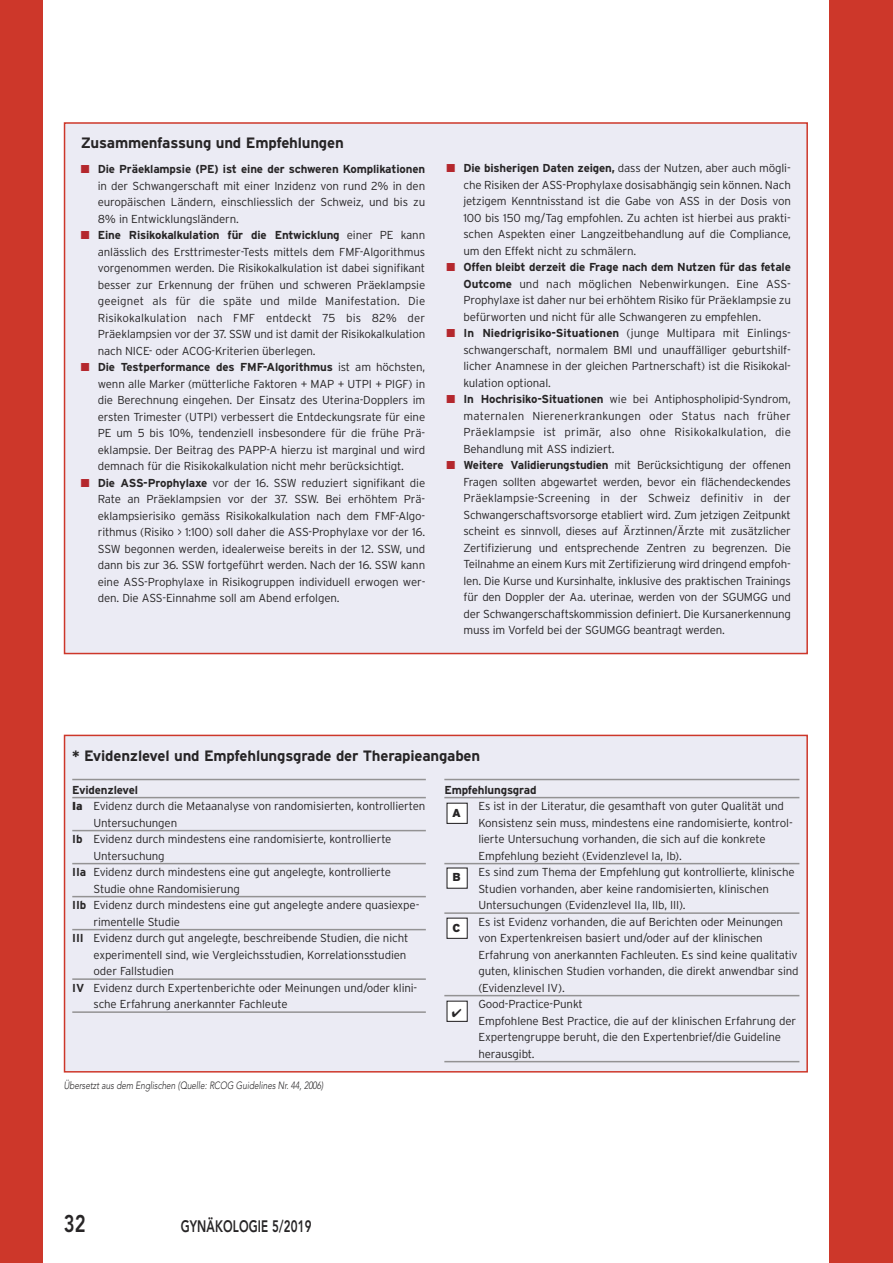
<style>
.page{position:relative;width:893px;height:1263px;background:#fff}
.page>*{position:absolute;margin:0;border:0;box-sizing:border-box;transform-origin:0 0}
.t1{font:800 24px "Avenir";color:#272526;scale:.77 1}
.t2{font:800 16.5px "Avenir";letter-spacing:.01em;color:#272526;scale:.7 1}
.t3{font:700 15px "Interstate";letter-spacing:-.015em;color:#272526}
.t4{font:300 11.55px/16.5px "Interstate";letter-spacing:-.015em;color:#272526;text-align:justify}
.t5{font:700 11.55px "Interstate";letter-spacing:-.015em;color:#272526}
.t6{font:900 11.55px "Interstate";color:#272526}
.t7{font:italic 300 10.5px "Avenir";letter-spacing:-.005em;color:#272526;scale:.8 1}
.s1{color:#b4272d}
.s2{font-weight:700}
.s3{font-weight:900}
</style>
<div class="page">
<div style="left:0;top:0;width:43px;height:1263px;background:#cd372a"></div>
<div style="left:829px;top:0;width:64px;height:1263px;background:#cd372a"></div>
<div style="left:65px;top:736px;width:741px;height:335px;background:#ebebf4"></div>
<div style="left:64px;top:735px;width:744px;height:337px;border:2px solid #cd372a"></div>
<hr style="left:72px;top:779px;width:354px;height:1px;background:#939293">
<hr style="left:72px;top:797px;width:354px;height:1px;background:#939293">
<hr style="left:72px;top:830px;width:354px;height:1px;background:#939293">
<hr style="left:72px;top:863px;width:354px;height:1px;background:#939293">
<hr style="left:72px;top:896px;width:354px;height:1px;background:#939293">
<hr style="left:72px;top:929px;width:354px;height:1px;background:#939293">
<hr style="left:72px;top:978px;width:354px;height:2px;background:#939293">
<hr style="left:72px;top:1011px;width:354px;height:2px;background:#939293">
<hr style="left:444px;top:779px;width:355px;height:1px;background:#939293">
<hr style="left:444px;top:797px;width:355px;height:1px;background:#939293">
<hr style="left:444px;top:863px;width:355px;height:1px;background:#939293">
<hr style="left:444px;top:912px;width:355px;height:2px;background:#939293">
<hr style="left:444px;top:995px;width:355px;height:1px;background:#939293">
<hr style="left:444px;top:1061px;width:355px;height:1px;background:#939293">
<div style="left:448px;top:804px;width:19px;height:19px;background:#fff"></div>
<div style="left:446px;top:803px;width:22px;height:21px;border:1px solid #272526"></div>
<div style="left:448px;top:868px;width:19px;height:20px;background:#fff"></div>
<div style="left:446px;top:867px;width:22px;height:22px;border:1px solid #272526"></div>
<div style="left:448px;top:919px;width:19px;height:19px;background:#fff"></div>
<div style="left:446px;top:917px;width:22px;height:22px;border:1px solid #272526"></div>
<div style="left:448px;top:1002px;width:19px;height:19px;background:#fff"></div>
<div style="left:446px;top:1001px;width:22px;height:21px;border:1px solid #272526"></div>
<div style="left:65px;top:124px;width:741px;height:529px;background:#ebebf4"></div>
<p class="t3" style="left:81px;top:134px;width:265px">Zusammenfassung und Empfehlungen</p>
<p class="t4" style="left:98px;top:161px;width:329px;text-indent:-17px"><span class="s1">■</span> <span class="s2">Die Präeklampsie (PE) ist eine der schweren Komplikationen </span>in der Schwangerschaft mit einer Inzidenz von rund 2% in den europäischen Ländern, einschliesslich der Schweiz, und bis zu 8% in Entwicklungsländern.</p>
<p class="t4" style="left:98px;top:227px;width:329px;text-indent:-17px"><span class="s1">■</span> <span class="s2">Eine Risikokalkulation für die Entwicklung</span> einer PE kann anlässlich des Ersttrimester-Tests mittels dem FMF-Algorithmus vorgenommen werden. Die Risikokalkulation ist dabei signifikant besser zur Erkennung der frühen und schweren Präeklampsie geeignet als für die späte und milde Manifestation. Die Risikokalkulation nach FMF entdeckt 75 bis 82% der Präeklampsien vor der 37. SSW und ist damit der Risikokalkulation nach NICE- oder ACOG-Kriterien überlegen.</p>
<p class="t4" style="left:98px;top:359px;width:329px;text-indent:-17px"><span class="s1">■</span> <span class="s2">Die Testperformance des FMF-Algorithmus</span> ist am höchsten, wenn alle Marker (mütterliche Faktoren + MAP + UTPI + PlGF) in die Berechnung eingehen. Der Einsatz des Uterina-Dopplers im ersten Trimester (UTPI) verbessert die Entdeckungsrate für eine PE um 5 bis 10%, tendenziell insbesondere für die frühe Prä&shy;eklampsie. Der Beitrag des PAPP-A hierzu ist marginal und wird demnach für die Risikokalkulation nicht mehr berücksichtigt.</p>
<p class="t4" style="left:98px;top:474px;width:329px;text-indent:-17px"><span class="s1">■</span> <span class="s2">Die ASS-Prophylaxe</span> vor der 16. SSW reduziert signifikant die Rate an Präeklampsien vor der 37. SSW. Bei erhöhtem Prä&shy;eklampsierisiko gemäss Risikokalkulation nach dem FMF-Algo&shy;rithmus (Risiko &gt; 1:100) soll daher die ASS-Prophylaxe vor der 16.<br>SSW begonnen werden, idealerweise bereits in der 12. SSW, und dann bis zur 36. SSW fortgeführt werden. Nach der 16. SSW kann eine ASS-Prophylaxe in Risikogruppen individuell erwogen wer&shy;den. Die ASS-Einnahme soll am Abend erfolgen.</p>
<p class="t4" style="left:463px;top:160px;width:329px;text-indent:-17px"><span class="s1">■</span> <span class="s2">Die bisherigen Daten zeigen,</span> dass der Nutzen, aber auch mögli&shy;che Risiken der ASS-Prophylaxe dosisabhängig sein können. Nach jetzigem Kenntnisstand ist die Gabe von ASS in der Dosis von 100 bis 150 mg/Tag empfohlen. Zu achten ist hierbei aus prakti&shy;schen Aspekten einer Langzeitbehandlung auf die Compliance, um den Effekt nicht zu schmälern.</p>
<p class="t4" style="left:463px;top:259px;width:329px;text-indent:-17px"><span class="s1">■</span> <span class="s2">Offen bleibt derzeit die Frage nach dem Nutzen für das fetale Outcome</span> und nach möglichen Nebenwirkungen. Eine ASS-Prophylaxe ist daher nur bei erhöhtem Risiko für Präeklampsie zu befürworten und nicht für alle Schwangeren zu empfehlen.</p>
<p class="t4" style="left:463px;top:325px;width:329px;text-indent:-17px"><span class="s1">■</span> <span class="s2">In Niedrigrisiko-Situationen</span> (junge Multipara mit Einlings&shy;schwangerschaft, normalem BMI und unauffälliger geburtshilf&shy;licher Anamnese in der gleichen Partnerschaft) ist die Risikokal&shy;kulation optional.</p>
<p class="t4" style="left:463px;top:391px;width:329px;text-indent:-17px"><span class="s1">■</span> <span class="s2">In Hochrisiko-Situationen</span> wie bei Antiphospholipid-Syndrom, maternalen Nierenerkrankungen oder Status nach früher Präeklampsie ist primär, also ohne Risikokalkulation, die Behandlung mit ASS indiziert.</p>
<p class="t4" style="left:463px;top:457px;width:329px;text-indent:-17px"><span class="s1">■</span> <span class="s2">Weitere Validierungstudien</span> mit Berücksichtigung der offenen Fragen sollten abgewartet werden, bevor ein flächendeckendes Präeklampsie-Screening in der Schweiz definitiv in der Schwangerschaftsvorsorge etabliert wird. Zum jetzigen Zeitpunkt scheint es sinnvoll, dieses auf Ärztinnen/Ärzte mit zusätzlicher Zertifizierung und entsprechende Zentren zu begrenzen. Die Teilnahme an einem Kurs mit Zertifizierung wird dringend empfoh&shy;len. Die Kurse und Kursinhalte, inklusive des praktischen Trainings für den Doppler der Aa. uterinae, werden von der SGUMGG und der Schwangerschaftskommission definiert. Die Kursanerkennung muss im Vorfeld bei der SGUMGG beantragt werden.</p>
<p class="t3" style="left:72px;top:746px;width:409px">* Evidenzlevel und Empfehlungsgrade der Therapieangaben</p>
<p class="t5" style="left:72px;top:783px;width:67px">Evidenzlevel</p>
<p class="t4" style="left:72px;top:798px;width:355px"><span class="s3">Ia</span> Evidenz durch die Metaanalyse von randomisierten, kontrollierten</p>
<p class="t4" style="left:94px;top:815px;width:85px">Untersuchungen</p>
<p class="t4" style="left:72px;top:831px;width:321px"><span class="s2">Ib</span> Evidenz durch mindestens eine randomisierte, kontrollierte</p>
<p class="t4" style="left:94px;top:848px;width:73px">Untersuchung</p>
<p class="t4" style="left:72px;top:864px;width:320px"><span class="s2">IIa</span> Evidenz durch mindestens eine gut angelegte, kontrollierte</p>
<p class="t4" style="left:94px;top:881px;width:148px">Studie ohne Randomisierung</p>
<p class="t4" style="left:72px;top:897px;width:349px"><span class="s2">IIb</span> Evidenz durch mindestens eine gut angelegte andere quasiexpe-</p>
<p class="t4" style="left:94px;top:914px;width:88px">rimentelle Studie</p>
<p class="t4" style="left:72px;top:930px;width:338px"><span class="s2">III</span> Evidenz durch gut angelegte, beschreibende Studien, die nicht</p>
<p class="t4" style="left:94px;top:947px;width:314px">experimentell sind, wie Vergleichsstudien, Korrelationsstudien</p>
<p class="t4" style="left:94px;top:963px;width:82px">oder Fallstudien</p>
<p class="t4" style="left:72px;top:980px;width:347px"><span class="s2">IV</span> Evidenz durch Expertenberichte oder Meinungen und/oder klini-</p>
<p class="t4" style="left:94px;top:996px;width:196px">sche Erfahrung anerkannter Fachleute</p>
<p class="t5" style="left:444px;top:783px;width:94px">Empfehlungsgrad</p>
<p class="t4" style="left:478px;top:798px;width:322px;text-align:left">Es ist in der Literatur, die gesamthaft von guter Qualität und Konsistenz sein muss, mindestens eine randomisierte, kontrol&shy;lierte Untersuchung vorhanden, die sich auf die konkrete Empfehlung bezieht (Evidenzlevel Ia, Ib).<br>Es sind zum Thema der Empfehlung gut kontrollierte, klinische Studien vorhanden, aber keine randomisierten, klinischen Untersuchungen (Evidenzlevel IIa, IIb, III).<br>Es ist Evidenz vorhanden, die auf Berichten oder Meinungen von Expertenkreisen basiert und/oder auf der klinischen Erfahrung von anerkannten Fachleuten. Es sind keine qualitativ guten, klinischen Studien vorhanden, die direkt anwendbar sind (Evidenzlevel IV).<br>Good-Practice-Punkt<br>Empfohlene Best Practice, die auf der klinischen Erfahrung der Expertengruppe beruht, die den Expertenbrief/die Guideline herausgibt.</p>
<p class="t6" style="left:452px;top:806px;width:10px">A</p>
<p class="t6" style="left:452px;top:871px;width:10px">B</p>
<p class="t6" style="left:453px;top:921px;width:9px">C</p>
<p class="t7" style="left:64px;top:1079px;width:326px">Übersetzt aus dem Englischen (Quelle: RCOG Guidelines Nr. 44, 2006)</p>
<h1 class="t1" style="left:64px;top:1205px;width:30px">32</h1>
<h2 class="t2" style="left:181px;top:1213px;width:189px">GYNÄKOLOGIE 5/2019</h2>
</div>
